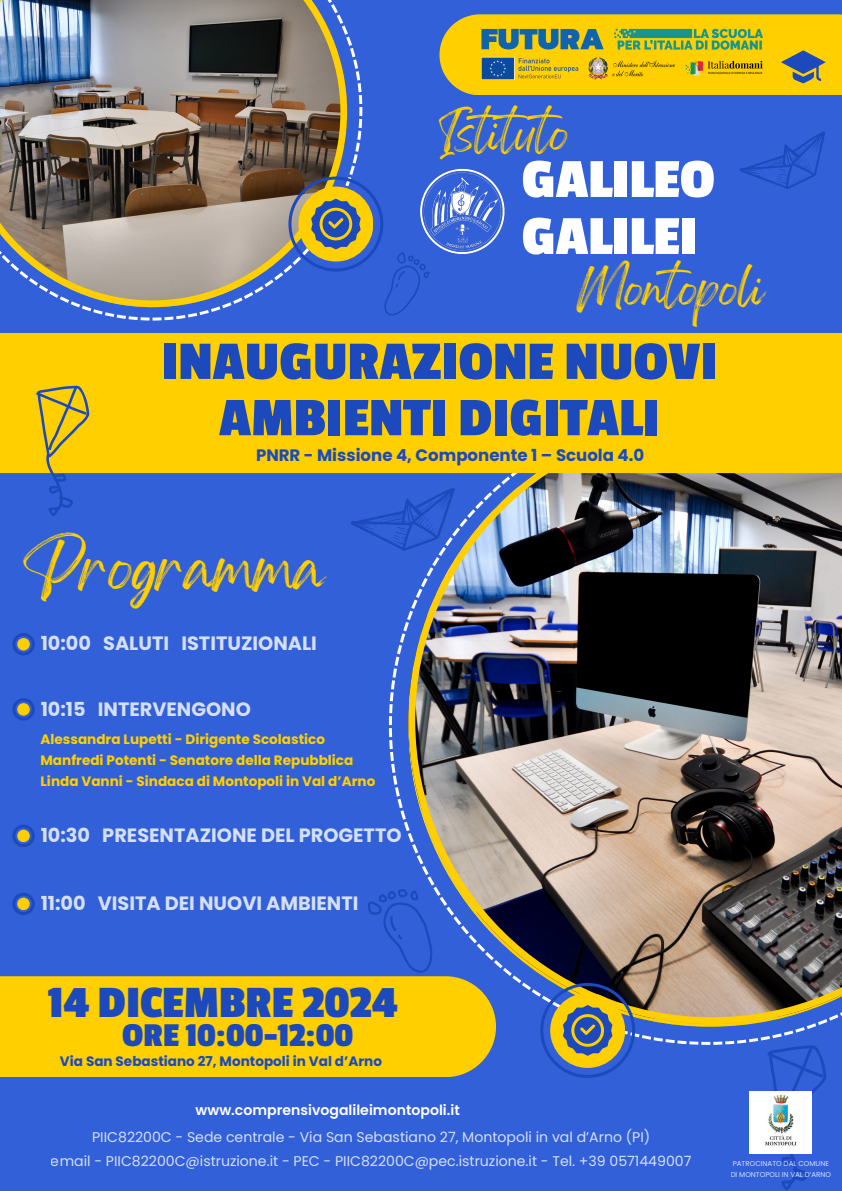
<style>
.page{position:relative;width:842px;height:1191px;background:#fff}
.page>*{position:absolute;margin:0;border:0;box-sizing:border-box;transform-origin:0 0}
.t1{font:700 57.6px/57px "Passion One";color:#fff}
.t2{font:700 56.7px/56.2px "Passion One";color:#1c4abd;text-align:center}
.t3{font:700 46.9px "Passion One";color:#1c4abd}
.t4{font:46.7px "Gellatio";color:#ffcf00}
.t5{font:35.2px "Gellatio";color:#ffcf00}
.t6{font:700 34.9px "Passion One";color:#1c4abd}
.t7{font:700 19.3px "Poppins";color:#fff}
.t8{font:700 16.6px "Poppins";color:#1c4abd}
.t9{font:14.1px/23.2px "Poppins";color:#fff;text-align:center}
.t10{font:600 14.1px "Poppins";color:#fff}
.t11{font:700 13.6px "Poppins";color:#ffcf00}
.t12{font:700 13.6px "Poppins";color:#1c4abd}
.t13{font:7.1px/11.2px "Poppins";color:#fff;text-align:center}
</style>
<div class="page">
<div style="left:0;top:0;width:842px;height:1190px;background:#3160d8"></div>
<svg style="left:730px;top:1044px;width:96px;height:146px"></svg>
<svg style="left:389px;top:473px;width:427px;height:571px"></svg>
<svg style="left:78px;top:31px;width:284px;height:289px"></svg>
<svg style="left:739px;top:131px;width:86px;height:58px"></svg>
<svg style="left:439px;top:14px;width:403px;height:81px;background:#ebc312"></svg>
<img style="left:479px;top:27px;width:285px;height:56px">
<div style="left:0;top:976px;width:496px;height:100px;background:#ffcf00"></div>
<svg style="left:364px;top:880px;width:44px;height:102px"></svg>
<svg style="left:351px;top:487px;width:57px;height:72px"></svg>
<svg style="left:12px;top:633px;width:23px;height:22px"></svg>
<svg style="left:12px;top:698px;width:23px;height:22px"></svg>
<svg style="left:12px;top:825px;width:23px;height:22px"></svg>
<svg style="left:12px;top:893px;width:23px;height:22px"></svg>
<img style="left:408px;top:473px;width:434px;height:550px">
<svg style="left:540px;top:982px;width:95px;height:95px"></svg>
<div style="left:0;top:333px;width:842px;height:140px;background:#ffcf00"></div>
<svg style="left:2px;top:374px;width:123px;height:142px"></svg>
<img style="left:0;top:0;width:347px;height:307px">
<svg style="left:288px;top:176px;width:142px;height:144px"></svg>
<img style="left:750px;top:1091px;width:62px;height:62px">
<img style="left:416px;top:168px;width:89px;height:91px">
<p class="t5" style="left:439px;top:125px;width:133px">Istituto</p>
<p class="t1" style="left:522px;top:152px;width:195px">GALILEO<br>GALILEI</p>
<p class="t5" style="left:577px;top:280px;width:189px">Montopoli</p>
<p class="t2" style="left:161px;top:334px;width:558px">INAUGURAZIONE NUOVI<br>AMBIENTI DIGITALI</p>
<p class="t8" style="left:256px;top:444px;width:390px">PNRR - Missione 4, Componente 1 – Scuola 4.0</p>
<p class="t4" style="left:23px;top:556px;width:302px">Programma</p>
<h3 class="t7" style="left:41px;top:630px;width:278px">10:00 SALUTI ISTITUZIONALI</h3>
<h3 class="t7" style="left:41px;top:695px;width:212px">10:15 INTERVENGONO</h3>
<h5 class="t11" style="left:41px;top:730px;width:286px">Alessandra Lupetti - Dirigente Scolastico</h5>
<h1 class="t11" style="left:41px;top:750px;width:314px">Manfredi Potenti - Senatore della Repubblica</h1>
<p class="t11" style="left:41px;top:772px;width:336px">Linda Vanni - Sindaca di Montopoli in Val d’Arno</p>
<h3 class="t7" style="left:41px;top:821px;width:363px">10:30 PRESENTAZIONE DEL PROGETTO</h3>
<h3 class="t7" style="left:41px;top:889px;width:319px">11:00 VISITA DEI NUOVI AMBIENTI</h3>
<h5 class="t3" style="left:48px;top:977px;width:351px">14 DICEMBRE 2024</h5>
<p class="t6" style="left:122px;top:1017px;width:233px">ORE 10:00-12:00</p>
<p class="t12" style="left:60px;top:1051px;width:323px">Via San Sebastiano 27, Montopoli in Val d’Arno</p>
<p class="t10" style="left:196px;top:1100px;width:266px">www.comprensivogalileimontopoli.it</p>
<p class="t9" style="left:51px;top:1125px;width:642px">PIIC82200C - Sede centrale - Via San Sebastiano 27, Montopoli in val d’Arno (PI)<br>email - PIIC82200C@istruzione.it - PEC - PIIC82200C@pec.istruzione.it - Tel. +39 0571449007</p>
<p class="t13" style="left:731px;top:1157px;width:102px">PATROCINATO DAL COMUNE<br>DI MONTOPOLI IN VAL D’ARNO</p>
</div>
